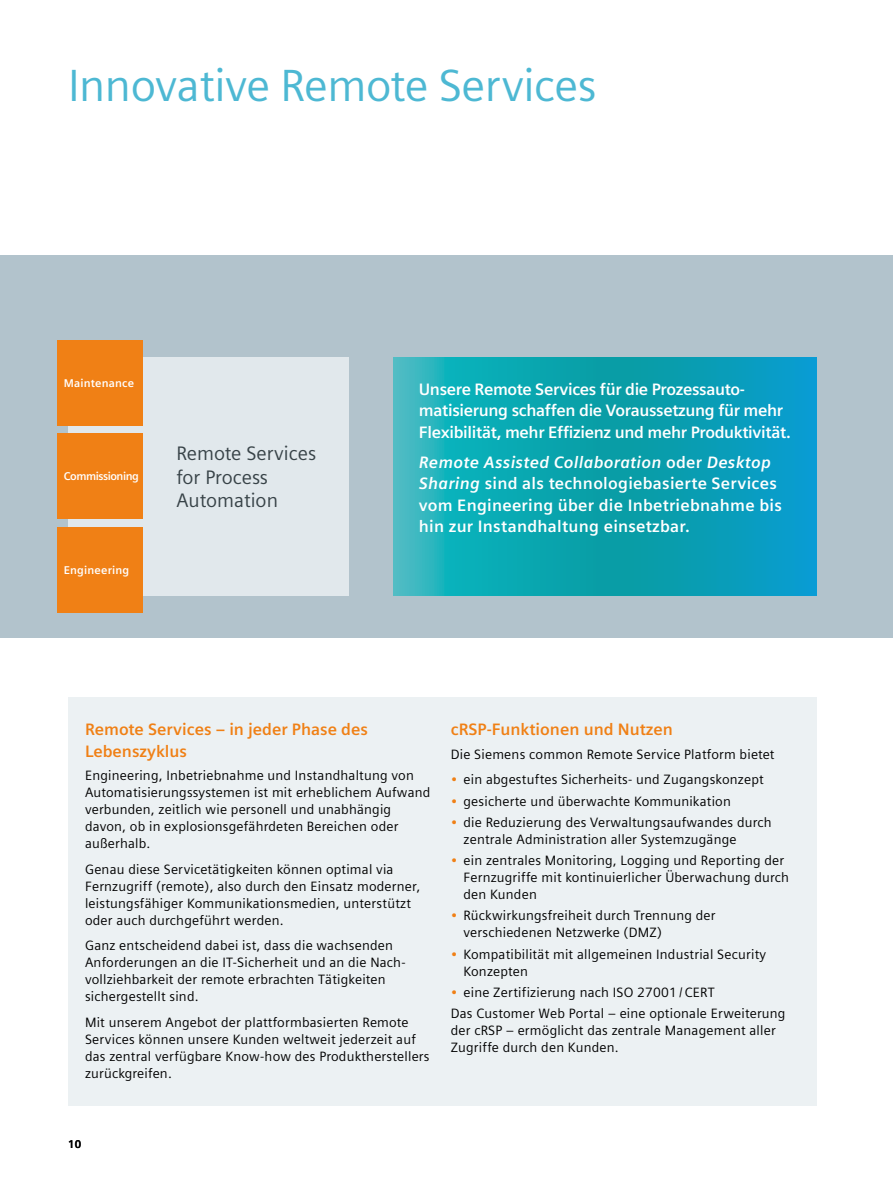
<style>
.page{position:relative;width:893px;height:1191px;background:#fff}
.page>*{position:absolute;margin:0;border:0;box-sizing:border-box;transform-origin:0 0}
.t1{font:45px "Siemens Sans Global";letter-spacing:-.01em;color:#4db8d3}
.t2{font:19.5px/23.4px "Siemens Sans Global";color:#384348}
.t3{font:700 16.5px/21.5px "Siemens Sans Global";letter-spacing:.015em;color:#fff}
.t4{font:700 16.5px/21.5px "Siemens Sans Global";letter-spacing:-.02em;color:#fff}
.t5{font:700 16.5px/21.5px "Siemens Sans Global";color:#f08015}
.t6{font:13.5px/17px "Siemens Sans Global";letter-spacing:.015em;color:#000}
.t7{font:700 11.25px "Siemens Sans Global";letter-spacing:.015em;color:#fff}
.t8{font:700 11.25px "Siemens Sans Global";letter-spacing:-.04em;color:#fff}
.t9{font:700 11.25px "Siemens Sans Global";color:#000}
.s1{font-style:italic}
.s2{color:#f08015}
</style>
<div class="page">
<div style="left:0;top:255px;width:893px;height:383px;background:#b2c3cc"></div>
<div style="left:68px;top:697px;width:748px;height:409px;background:#ecf1f3"></div>
<svg style="left:393px;top:357px;width:423px;height:238px;background:#0ea4b6"></svg>
<div style="left:68px;top:357px;width:281px;height:238px;background:#e1e8ec"></div>
<div style="left:57px;top:340px;width:85px;height:85px;background:#f08015"></div>
<div style="left:57px;top:434px;width:85px;height:85px;background:#f08015"></div>
<div style="left:57px;top:527px;width:85px;height:85px;background:#f08015"></div>
<h1 class="t1" style="left:68px;top:52px;width:530px">Innovative Remote Services</h1>
<p class="t7" style="left:64px;top:376px;width:72px">Maintenance</p>
<p class="t8" style="left:64px;top:470px;width:77px">Commissioning</p>
<p class="t7" style="left:64px;top:563px;width:67px">Engineering</p>
<h2 class="t2" style="left:176px;top:442px;width:141px">Remote Services for Process<br>Automation</h2>
<p class="t4" style="left:419px;top:378px;width:373px">Unsere Remote Services für die Prozessauto&shy;matisierung schaffen die Voraussetzung für mehr<br>Flexibilität, mehr Effizienz und mehr Produktivität.</p>
<p class="t3" style="left:419px;top:451px;width:364px"><span class="s1">Remote Assisted Collaboration</span> oder <span class="s1">Desktop Sharing</span> sind als technologiebasierte Services vom Engineering über die Inbetriebnahme bis hin zur Instandhaltung einsetzbar.</p>
<p class="t5" style="left:85px;top:718px;width:284px">Remote Services – in jeder Phase des<br>Lebenszyklus</p>
<p class="t6" style="left:85px;top:767px;width:347px">Engineering, Inbetriebnahme und Instandhaltung von Automatisierungssystemen ist mit erheblichem Aufwand verbunden, zeitlich wie personell und unabhängig davon, ob in explosionsgefährdeten Bereichen oder außerhalb.</p>
<p class="t6" style="left:85px;top:861px;width:337px">Genau diese Servicetätigkeiten können optimal via Fernzugriff (remote), also durch den Einsatz moderner, leistungsfähiger Kommunikationsmedien, unterstützt oder auch durchgeführt werden.</p>
<p class="t6" style="left:85px;top:937px;width:322px">Ganz entscheidend dabei ist, dass die wachsenden Anforderungen an die IT-Sicherheit und an die Nach&shy;vollziehbarkeit der remote erbrachten Tätigkeiten sichergestellt sind.</p>
<p class="t6" style="left:85px;top:1014px;width:346px">Mit unserem Angebot der plattformbasierten Remote Services können unsere Kunden weltweit jederzeit auf das zentral verfügbare Know-how des Produktherstellers zurückgreifen.</p>
<p class="t5" style="left:451px;top:718px;width:224px">cRSP-Funktionen und Nutzen</p>
<p class="t6" style="left:451px;top:746px;width:325px">Die Siemens common Remote Service Platform bietet</p>
<p class="t6" style="left:451px;top:771px;width:314px"><span class="s2">•</span> ein abgestuftes Sicherheits- und Zugangskonzept</p>
<p class="t6" style="left:451px;top:793px;width:282px"><span class="s2">•</span> gesicherte und überwachte Kommunikation</p>
<p class="t6" style="left:463px;top:814px;width:310px;text-indent:-13px"><span class="s2">•</span> die Reduzierung des Verwaltungsaufwandes durch zentrale Administration aller Systemzugänge</p>
<p class="t6" style="left:463px;top:852px;width:327px;text-indent:-13px"><span class="s2">•</span> ein zentrales Monitoring, Logging und Reporting der<br>Fernzugriffe mit kontinuierlicher Überwachung durch den Kunden</p>
<p class="t6" style="left:463px;top:908px;width:254px;text-indent:-13px"><span class="s2">•</span> Rückwirkungsfreiheit durch Trennung der verschiedenen Netzwerke (DMZ)</p>
<p class="t6" style="left:463px;top:946px;width:304px;text-indent:-13px"><span class="s2">•</span> Kompatibilität mit allgemeinen Industrial Security<br>Konzepten</p>
<p class="t6" style="left:451px;top:982px;width:336px;line-height:21.3px"><span class="s2">•</span> eine Zertifizierung nach ISO 27001 / CERT<br>Das Customer Web Portal – eine optionale Erweiterung</p>
<p class="t6" style="left:451px;top:1022px;width:327px">der cRSP – ermöglicht das zentrale Management aller<br>Zugriffe durch den Kunden.</p>
<p class="t9" style="left:68px;top:1137px;width:15px">10</p>
</div>
